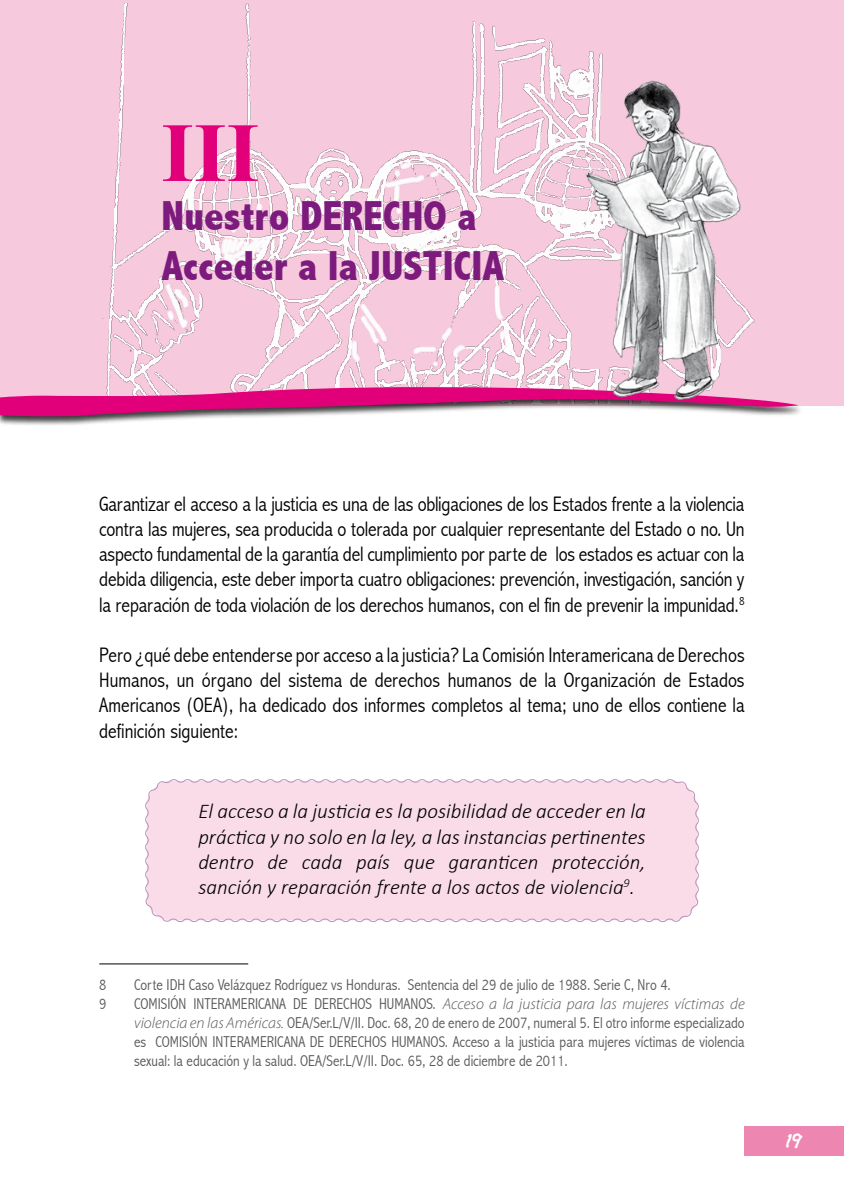
<style>
.page{position:relative;width:844px;height:1191px;background:#fff}
.page>*{position:absolute;margin:0;border:0;box-sizing:border-box;transform-origin:0 0}
.t1{font:700 84px "Times New Roman";color:#e2007a}
.t2{font:800 condensed 42px/50.4px "Abadi";color:#7c1b7d}
.t3{font:300 condensed 21px/25.2px "Abadi";color:#000;text-align:justify}
.t4{font:italic 300 21px/25.2px "Calibri";color:#000;text-align:justify}
.t5{font:700 17.5px "CAC Krazy Legs";color:#fff}
.t6{font:300 condensed 15.75px/18.9px "Abadi";color:#58585a;text-align:justify}
.t7{font:italic 300 15.75px "Myriad Pro";color:#58585a}
.s1{font-family:"Abadi";font-style:normal;font-stretch:condensed}
.s2{font-family:"Myriad Pro";font-style:italic;font-stretch:normal}
</style>
<div class="page">
<div style="left:744px;top:1125px;width:99px;height:30px;background:#ed87b2"></div>
<div style="left:0;top:0;width:843px;height:405px;background:#f7c9dd"></div>
<img style="left:102px;top:3px;width:653px;height:378px">
<div style="left:0;top:386px;width:804px;height:40px;background:#000;opacity:.75"></div>
<svg style="left:0;top:381px;width:798px;height:36px"></svg>
<hr style="left:99px;top:963px;width:149px;height:1px;background:#000">
<div style="left:145px;top:779px;width:554px;height:143px;background:#fadce9"></div>
<img style="left:576px;top:57px;width:172px;height:365px">
<h1 class="t1" style="left:161px;top:95px;width:100px">III</h1>
<h2 class="t2" style="left:161px;top:191px;width:344px">Nuestro DERECHO a<br>Acceder a la JUSTICIA</h2>
<p class="t3" style="left:99px;top:491px;width:646px">Garantizar el acceso a la justicia es una de las obligaciones de los Estados frente a la violencia contra las mujeres, sea producida o tolerada por cualquier representante del Estado o no. Un aspecto fundamental de la garantía del cumplimiento por parte de los estados es actuar con la debida diligencia, este deber importa cuatro obligaciones: prevención, investigación, sanción y la reparación de toda violación de los derechos humanos, con el fin de prevenir la impunidad.<sup>8</sup></p>
<p class="t3" style="left:99px;top:642px;width:646px">Pero ¿qué debe entenderse por acceso a la justicia? La Comisión Interamericana de Derechos Humanos, un órgano del sistema de derechos humanos de la Organización de Estados Americanos (OEA), ha dedicado dos informes completos al tema; uno de ellos contiene la definición siguiente:</p>
<p class="t4" style="left:198px;top:798px;width:449px">El acceso a la justicia es la posibilidad de acceder en la práctica y no solo en la ley, a las instancias pertinentes dentro de cada país que garanticen protección, sanción y reparación frente a los actos de violencia<sup>9</sup>.</p>
<p class="t6" style="left:99px;top:975px;width:9px">8</p>
<p class="t6" style="left:134px;top:975px;width:538px">Corte IDH Caso Velázquez Rodríguez vs Honduras. Sentencia del 29 de julio de 1988. Serie C, Nro 4.</p>
<p class="t6" style="left:99px;top:994px;width:9px">9</p>
<p class="t7" style="left:134px;top:994px;width:612px"><span class="s1">COMISIÓN INTERAMERICANA DE DERECHOS HUMANOS.</span> Acceso a la justicia para las mujeres víctimas de</p>
<p class="t6" style="left:134px;top:1013px;width:612px"><span class="s2">violencia en las Américas.</span> OEA/Ser.L/V/II. Doc. 68, 20 de enero de 2007, numeral 5. El otro informe especializado es COMISIÓN INTERAMERICANA DE DERECHOS HUMANOS. Acceso a la justicia para mujeres víctimas de violencia sexual: la educación y la salud. OEA/Ser.L/V/II. Doc. 65, 28 de diciembre de 2011.</p>
<p class="t5" style="left:786px;top:1127px;width:18px">19</p>
</div>
